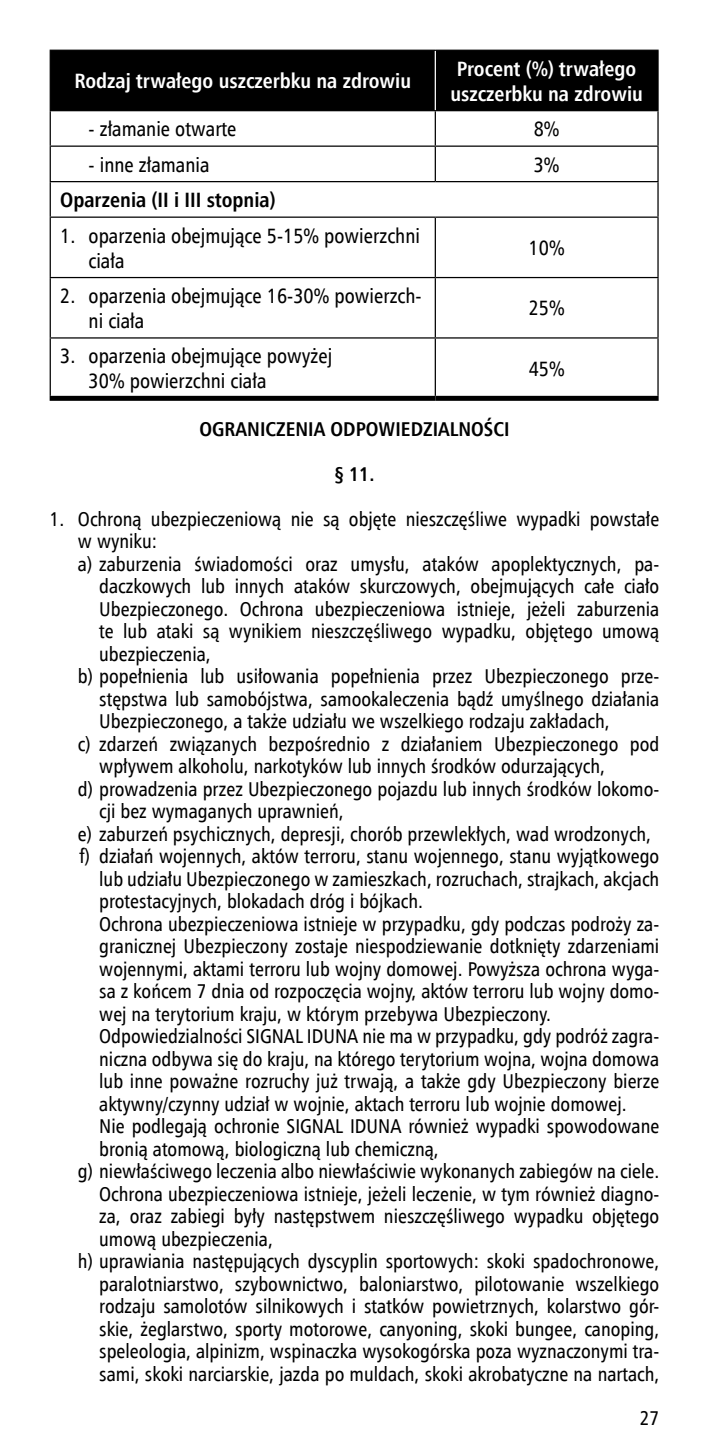
<style>
.page{position:relative;width:709px;height:1453px;background:#fff}
.page>*{position:absolute;margin:0;border:0;box-sizing:border-box;transform-origin:0 0}
.t1{font:20.75px/25px "Humnst 777 Cn EU";color:#000}
.t2{font:700 20.75px/25px "Humnst 777 Cn EU";color:#fff;text-align:center}
.t3{font:700 20.75px "Humnst 777 Cn EU";color:#000}
.t4{font:20px "Humnst 777 Cn EU";color:#000}
.t5{font:700 20px "Humnst 777 Cn EU";color:#000}
</style>
<div class="page">
<div style="left:51px;top:51px;width:606px;height:59px;background:#000"></div>
<hr style="left:434px;top:51px;width:2px;height:59px;background:#fff">
<hr style="left:50px;top:51px;width:1px;height:59px;background:#000">
<hr style="left:50px;top:50px;width:385px;height:1px;background:#000">
<hr style="left:50px;top:110px;width:385px;height:1px;background:#000">
<hr style="left:435px;top:50px;width:223px;height:1px;background:#000">
<hr style="left:657px;top:51px;width:1px;height:59px;background:#000">
<hr style="left:435px;top:110px;width:223px;height:1px;background:#000">
<hr style="left:50px;top:111px;width:1px;height:35px;background:#000">
<hr style="left:50px;top:147px;width:1px;height:34px;background:#000">
<hr style="left:50px;top:182px;width:1px;height:35px;background:#000">
<hr style="left:50px;top:218px;width:1px;height:59px;background:#000">
<hr style="left:50px;top:278px;width:1px;height:59px;background:#000">
<hr style="left:434px;top:111px;width:2px;height:35px;background:#000">
<hr style="left:657px;top:111px;width:1px;height:35px;background:#000">
<hr style="left:434px;top:147px;width:2px;height:34px;background:#000">
<hr style="left:657px;top:147px;width:1px;height:34px;background:#000">
<hr style="left:657px;top:182px;width:1px;height:35px;background:#000">
<hr style="left:434px;top:218px;width:2px;height:59px;background:#000">
<hr style="left:657px;top:218px;width:1px;height:59px;background:#000">
<hr style="left:434px;top:278px;width:2px;height:59px;background:#000">
<hr style="left:657px;top:278px;width:1px;height:59px;background:#000">
<hr style="left:50px;top:146px;width:385px;height:1px;background:#000">
<hr style="left:435px;top:146px;width:223px;height:1px;background:#000">
<hr style="left:50px;top:181px;width:385px;height:1px;background:#000">
<hr style="left:435px;top:181px;width:223px;height:1px;background:#000">
<hr style="left:50px;top:217px;width:385px;height:1px;background:#000">
<hr style="left:435px;top:217px;width:223px;height:1px;background:#000">
<hr style="left:50px;top:277px;width:385px;height:1px;background:#000">
<hr style="left:435px;top:277px;width:223px;height:1px;background:#000">
<hr style="left:50px;top:339px;width:1px;height:57px;background:#000">
<hr style="left:50px;top:337px;width:385px;height:2px;background:#000">
<hr style="left:435px;top:337px;width:223px;height:2px;background:#000">
<hr style="left:434px;top:339px;width:2px;height:57px;background:#000">
<hr style="left:657px;top:339px;width:1px;height:57px;background:#000">
<div style="left:50px;top:396px;width:385px;height:5px;background:#000"></div>
<div style="left:435px;top:396px;width:223px;height:5px;background:#000"></div>
<p class="t2" style="left:74px;top:68px;width:338px">Rodzaj trwałego uszczerbku na zdrowiu</p>
<p class="t2" style="left:450px;top:56px;width:194px">Procent (%) trwałego uszczerbku na zdrowiu</p>
<p class="t1" style="left:89px;top:116px;width:149px">- złamanie otwarte</p>
<p class="t1" style="left:534px;top:116px;width:27px">8%</p>
<p class="t1" style="left:89px;top:152px;width:122px">- inne złamania</p>
<p class="t1" style="left:534px;top:152px;width:27px">3%</p>
<p class="t3" style="left:60px;top:187px;width:217px">Oparzenia (II i III stopnia)</p>
<p class="t1" style="left:89px;top:223px;width:333px;text-indent:-28px">1. oparzenia obejmujące 5-15% powierzchni ciała</p>
<p class="t1" style="left:528px;top:235px;width:38px">10%</p>
<p class="t1" style="left:89px;top:283px;width:334px;text-indent:-28px">2. oparzenia obejmujące 16-30% powierzch&shy;ni ciała</p>
<p class="t1" style="left:89px;top:344px;width:245px;text-indent:-28px">3. oparzenia obejmujące powyżej<br>30% powierzchni ciała</p>
<p class="t1" style="left:528px;top:296px;width:38px">25%</p>
<p class="t1" style="left:528px;top:356px;width:38px">45%</p>
<p class="t5" style="left:199px;top:416px;width:312px">OGRANICZENIA ODPOWIEDZIALNOŚCI</p>
<p class="t5" style="left:334px;top:461px;width:42px">§ 11.</p>
<p class="t4" style="left:50px;top:506px;width:611px">1. Ochroną ubezpieczeniową nie są objęte nieszczęśliwe wypadki powstałe</p>
<p class="t4" style="left:78px;top:529px;width:81px">w wyniku:</p>
<p class="t4" style="left:78px;top:551px;width:583px">a) zaburzenia świadomości oraz umysłu, ataków apoplektycznych, pa-</p>
<p class="t4" style="left:99px;top:574px;width:561px">daczkowych lub innych ataków skurczowych, obejmujących całe ciało</p>
<p class="t4" style="left:99px;top:596px;width:561px">Ubezpieczonego. Ochrona ubezpieczeniowa istnieje, jeżeli zaburzenia</p>
<p class="t4" style="left:99px;top:619px;width:561px">te lub ataki są wynikiem nieszczęśliwego wypadku, objętego umową</p>
<p class="t4" style="left:99px;top:641px;width:113px">ubezpieczenia,</p>
<p class="t4" style="left:78px;top:664px;width:583px">b) popełnienia lub usiłowania popełnienia przez Ubezpieczonego prze-</p>
<p class="t4" style="left:99px;top:686px;width:561px">stępstwa lub samobójstwa, samookaleczenia bądź umyślnego działania</p>
<p class="t4" style="left:99px;top:709px;width:512px">Ubezpieczonego, a także udziału we wszelkiego rodzaju zakładach,</p>
<p class="t4" style="left:78px;top:731px;width:583px">c) zdarzeń związanych bezpośrednio z działaniem Ubezpieczonego pod</p>
<p class="t4" style="left:99px;top:754px;width:507px">wpływem alkoholu, narkotyków lub innych środków odurzających,</p>
<p class="t4" style="left:78px;top:776px;width:583px">d) prowadzenia przez Ubezpieczonego pojazdu lub innych środków lokomo-</p>
<p class="t4" style="left:99px;top:799px;width:246px">cji bez wymaganych uprawnień,</p>
<p class="t4" style="left:78px;top:821px;width:574px">e) zaburzeń psychicznych, depresji, chorób przewlekłych, wad wrodzonych,</p>
<p class="t4" style="left:80px;top:844px;width:581px">f) działań wojennych, aktów terroru, stanu wojennego, stanu wyjątkowego</p>
<p class="t4" style="left:99px;top:866px;width:561px">lub udziału Ubezpieczonego w zamieszkach, rozruchach, strajkach, akcjach</p>
<p class="t4" style="left:99px;top:889px;width:325px">protestacyjnych, blokadach dróg i bójkach.</p>
<p class="t4" style="left:99px;top:911px;width:561px">Ochrona ubezpieczeniowa istnieje w przypadku, gdy podczas podroży za-</p>
<p class="t4" style="left:99px;top:934px;width:561px">granicznej Ubezpieczony zostaje niespodziewanie dotknięty zdarzeniami</p>
<p class="t4" style="left:99px;top:956px;width:561px">wojennymi, aktami terroru lub wojny domowej. Powyższa ochrona wyga-</p>
<p class="t4" style="left:99px;top:979px;width:561px">sa z końcem 7 dnia od rozpoczęcia wojny, aktów terroru lub wojny domo-</p>
<p class="t4" style="left:99px;top:1001px;width:453px">wej na terytorium kraju, w którym przebywa Ubezpieczony.</p>
<p class="t4" style="left:99px;top:1024px;width:561px">Odpowiedzialności SIGNAL IDUNA nie ma w przypadku, gdy podróż zagra-</p>
<p class="t4" style="left:99px;top:1046px;width:561px">niczna odbywa się do kraju, na którego terytorium wojna, wojna domowa</p>
<p class="t4" style="left:99px;top:1069px;width:561px">lub inne poważne rozruchy już trwają, a także gdy Ubezpieczony bierze</p>
<p class="t4" style="left:99px;top:1091px;width:529px">aktywny/czynny udział w wojnie, aktach terroru lub wojnie domowej.</p>
<p class="t4" style="left:99px;top:1114px;width:561px">Nie podlegają ochronie SIGNAL IDUNA również wypadki spowodowane</p>
<p class="t4" style="left:99px;top:1136px;width:341px">bronią atomową, biologiczną lub chemiczną,</p>
<p class="t4" style="left:78px;top:1159px;width:583px">g) niewłaściwego leczenia albo niewłaściwie wykonanych zabiegów na ciele.</p>
<p class="t4" style="left:99px;top:1181px;width:561px">Ochrona ubezpieczeniowa istnieje, jeżeli leczenie, w tym również diagno-</p>
<p class="t4" style="left:99px;top:1204px;width:561px">za, oraz zabiegi były następstwem nieszczęśliwego wypadku objętego</p>
<p class="t4" style="left:99px;top:1226px;width:175px">umową ubezpieczenia,</p>
<p class="t4" style="left:78px;top:1249px;width:583px">h) uprawiania następujących dyscyplin sportowych: skoki spadochronowe,</p>
<p class="t4" style="left:99px;top:1271px;width:561px">paralotniarstwo, szybownictwo, baloniarstwo, pilotowanie wszelkiego</p>
<p class="t4" style="left:99px;top:1294px;width:561px">rodzaju samolotów silnikowych i statków powietrznych, kolarstwo gór-</p>
<p class="t4" style="left:99px;top:1316px;width:561px">skie, żeglarstwo, sporty motorowe, canyoning, skoki bungee, canoping,</p>
<p class="t4" style="left:99px;top:1339px;width:561px">speleologia, alpinizm, wspinaczka wysokogórska poza wyznaczonymi tra-</p>
<p class="t4" style="left:99px;top:1361px;width:561px">sami, skoki narciarskie, jazda po muldach, skoki akrobatyczne na nartach,</p>
<p class="t4" style="left:639px;top:1406px;width:21px">27</p>
</div>
